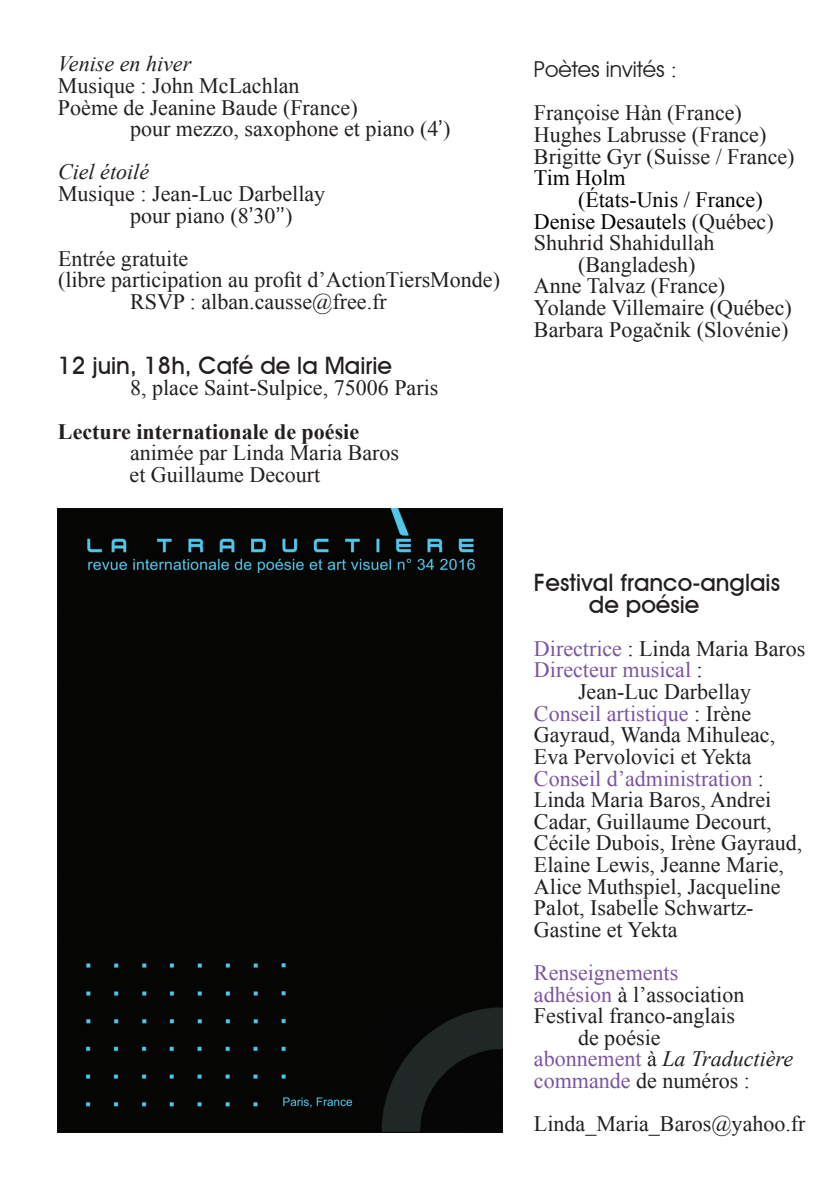
<style>
.page{position:relative;width:840px;height:1191px;background:#fff}
.page>*{position:absolute;margin:0;border:0;box-sizing:border-box;transform-origin:0 0}
.t1{font:700 24px/21.6px "Decker";color:#231f20}
.t2{font:22px/21.6px "Times New Roman";color:#231f20}
.t3{font:22px "Times New Roman";color:#7a54a2}
.t4{font:22px "Times New Roman";color:#000}
.t5{font:italic 22px "Times New Roman";color:#231f20}
.t6{font:700 22px "Times New Roman";color:#231f20}
.t7{font:22px "Decker";color:#231f20}
.s1{font-family:"Arial"}
.s2{font-family:"Times New Roman"}
.s3{color:#231f20}
.s4{color:#7a54a2}
.s5{color:#7a55a2}
.s6{font-style:normal;color:#7a54a2}
.s7{font-style:normal}
</style>
<div class="page">
<div style="left:58px;top:508px;width:443px;height:624px;background:#050504"></div>
<p class="t5" style="left:58px;top:49px;width:135px">Venise en hiver</p>
<p class="t2" style="left:58px;top:74px;width:243px">Musique : John McLachlan</p>
<p class="t2" style="left:58px;top:96px;width:301px">Poème de Jeanine Baude (France)</p>
<p class="t2" style="left:130px;top:118px;width:322px">pour mezzo, saxophone et piano (4<span class="s1">’</span>)</p>
<p class="t5" style="left:58px;top:157px;width:93px">Ciel étoilé</p>
<p class="t2" style="left:130px;top:182px;width:196px;text-indent:-72px">Musique : Jean-Luc Darbellay pour piano (8<span class="s1">’</span>30<span class="s1">’’</span>)</p>
<p class="t2" style="left:58px;top:247px;width:132px">Entrée gratuite</p>
<p class="t2" style="left:58px;top:269px;width:443px">(libre participation au profit d’ActionTiersMonde)</p>
<p class="t2" style="left:130px;top:290px;width:258px">RSVP : alban.causse@free.fr</p>
<p class="t1" style="left:58px;top:354px;width:335px">12 juin, 18h, Café de la Mairie</p>
<p class="t2" style="left:130px;top:377px;width:309px">8, place Saint-Sulpice, 75006 Paris</p>
<p class="t6" style="left:58px;top:416px;width:302px">Lecture internationale de poésie</p>
<p class="t2" style="left:129px;top:442px;width:271px">animée par Linda Maria Baros et Guillaume Decourt</p>
<p class="t7" style="left:533px;top:56px;width:144px">Poètes invités <span class="s2">:</span></p>
<p class="t2" style="left:533px;top:102px;width:262px">Françoise Hàn (France)<br>Hughes Labrusse (France)<br>Brigitte Gyr (Suisse / France)</p>
<p class="t4" style="left:533px;top:163px;width:93px">Tim Holm</p>
<p class="t4" style="left:577px;top:185px;width:186px">(États-Unis / France)</p>
<p class="t4" style="left:533px;top:206px;width:241px">Denise Desautels <span class="s3">(Québec)</span></p>
<p class="t2" style="left:533px;top:232px;width:182px">Shuhrid Shahidullah</p>
<p class="t2" style="left:577px;top:253px;width:119px">(Bangladesh)</p>
<p class="t2" style="left:533px;top:275px;width:193px">Anne Talvaz (France)</p>
<p class="t2" style="left:533px;top:296px;width:259px">Yolande Villemaire (Québec)</p>
<p class="t2" style="left:533px;top:318px;width:256px">Barbara Pogačnik (Slovénie)</p>
<p class="t1" style="left:588px;top:571px;width:192px;text-indent:-55px">Festival franco-anglais de poésie</p>
<p class="t2" style="left:533px;top:637px;width:273px"><span class="s4">Directrice</span> : Linda Maria Baros</p>
<p class="t3" style="left:533px;top:655px;width:170px">Directeur musical <span class="s3">:</span></p>
<p class="t2" style="left:577px;top:680px;width:174px">Jean-Luc Darbellay</p>
<p class="t3" style="left:533px;top:698px;width:218px">Conseil artistique <span class="s3">: Irène</span></p>
<p class="t2" style="left:533px;top:724px;width:242px">Gayraud, Wanda Mihuleac,</p>
<p class="t2" style="left:533px;top:745px;width:219px">Eva Pervolovici et Yekta</p>
<p class="t3" style="left:533px;top:763px;width:231px">Conseil d’administration <span class="s3">:</span></p>
<p class="t2" style="left:533px;top:788px;width:239px">Linda Maria Baros, Andrei</p>
<p class="t2" style="left:533px;top:810px;width:239px">Cadar, Guillaume Decourt,</p>
<p class="t2" style="left:533px;top:832px;width:270px">Cécile Dubois, Irène Gayraud,</p>
<p class="t2" style="left:533px;top:853px;width:251px">Elaine Lewis, Jeanne Marie,</p>
<p class="t2" style="left:533px;top:875px;width:248px">Alice Muthspiel, Jacqueline</p>
<p class="t2" style="left:533px;top:896px;width:221px">Palot, Isabelle Schwartz-</p>
<p class="t2" style="left:533px;top:918px;width:145px">Gastine et Yekta</p>
<p class="t3" style="left:533px;top:957px;width:146px">Renseignements</p>
<p class="t2" style="left:533px;top:983px;width:212px"><span class="s5">adhésion</span> à l’association</p>
<p class="t2" style="left:533px;top:1004px;width:203px">Festival franco-anglais</p>
<p class="t2" style="left:577px;top:1026px;width:84px">de poésie</p>
<p class="t5" style="left:533px;top:1044px;width:260px"><span class="s6">abonnement</span> <span class="s7">à</span> La Traductière</p>
<p class="t2" style="left:533px;top:1069px;width:217px"><span class="s4">commande</span> de numéros :</p>
<p class="t2" style="left:533px;top:1112px;width:273px">Linda_Maria_Baros@yahoo.fr</p>
</div>
